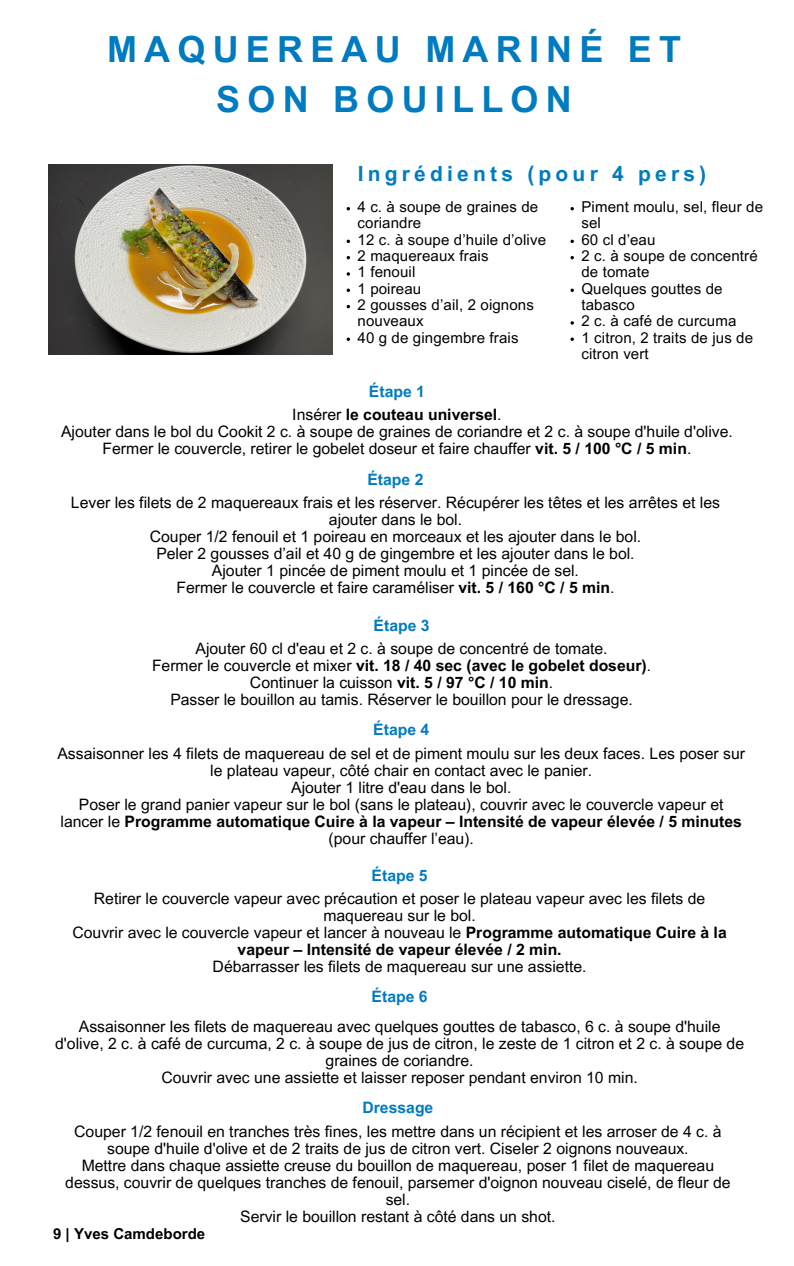
<style>
.page{position:relative;width:794px;height:1266px;background:#fff}
.page>*{position:absolute;margin:0;border:0;box-sizing:border-box;transform-origin:0 0}
.t1{font:700 36px/50.1px "Arial MT Pro";letter-spacing:.2em;color:#007bc0;text-align:center}
.t2{font:700 21px "Arial MT Pro";letter-spacing:.2em;color:#007bc0}
.t3{font:15.75px/17px "Arial MT Pro";color:#000;text-align:center}
.t4{font:700 15.75px/17px "Arial MT Pro";color:#000;text-align:center}
.t5{font:700 15.75px "Arial MT Pro";color:#007bc0}
.t6{font:15px/16.4px "Arial MT Pro";letter-spacing:.01em;color:#000}
.t7{font:700 15px "Arial MT Pro";color:#000}
.s1{font-weight:400}
.s2{font-weight:700}
</style>
<div class="page">
<img style="left:48px;top:164px;width:284px;height:190px">
<svg style="left:346px;top:207px;width:4px;height:3px"></svg>
<svg style="left:346px;top:240px;width:4px;height:3px"></svg>
<svg style="left:346px;top:256px;width:4px;height:3px"></svg>
<svg style="left:346px;top:272px;width:4px;height:4px"></svg>
<svg style="left:346px;top:305px;width:4px;height:3px"></svg>
<svg style="left:346px;top:337px;width:4px;height:4px"></svg>
<p class="t1" style="left:107px;top:29px;width:575px">MAQUEREAU MARINÉ ET<br>SON BOUILLON</p>
<p class="t2" style="left:357px;top:165px;width:350px">Ingrédients (pour 4 pers)</p>
<h2 class="t6" style="left:357px;top:200px;width:182px">4 c. à soupe de graines de coriandre</h2>
<p class="t6" style="left:357px;top:233px;width:190px">12 c. à soupe d’huile d’olive</p>
<p class="t6" style="left:357px;top:249px;width:132px">2 maquereaux frais</p>
<p class="t6" style="left:357px;top:266px;width:59px">1 fenouil</p>
<p class="t6" style="left:357px;top:282px;width:65px">1 poireau</p>
<p class="t6" style="left:357px;top:298px;width:178px">2 gousses d’ail, 2 oignons nouveaux</p>
<p class="t6" style="left:357px;top:331px;width:162px">40 g de gingembre frais</p>
<p class="t5" style="left:369px;top:385px;width:57px">Étape 1</p>
<p class="t4" style="left:292px;top:408px;width:211px"><span class="s1">Insérer</span> le couteau universel<span class="s1">.</span></p>
<p class="t3" style="left:61px;top:425px;width:673px">Ajouter dans le bol du Cookit 2 c. à soupe de graines de coriandre et 2 c. à soupe d'huile d'olive.<br>Fermer le couvercle, retirer le gobelet doseur et faire chauffer <span class="s2">vit. 5 / 100 °C / 5 min</span>.</p>
<p class="t5" style="left:367px;top:473px;width:57px">Étape 2</p>
<p class="t3" style="left:71px;top:496px;width:650px">Lever les filets de 2 maquereaux frais et les réserver. Récupérer les têtes et les arrêtes et les ajouter dans le bol.</p>
<p class="t3" style="left:150px;top:530px;width:492px">Couper 1/2 fenouil et 1 poireau en morceaux et les ajouter dans le bol.</p>
<p class="t3" style="left:156px;top:547px;width:479px">Peler 2 gousses d’ail et 40 g de gingembre et les ajouter dans le bol.</p>
<h3 class="t3" style="left:212px;top:564px;width:368px">Ajouter 1 pincée de piment moulu et 1 pincée de sel.</h3>
<p class="t3" style="left:176px;top:581px;width:439px">Fermer le couvercle et faire caraméliser <span class="s2">vit. 5 / 160 °C / 5 min</span>.</p>
<p class="t6" style="left:581px;top:200px;width:183px">Piment moulu, sel, fleur de sel</p>
<p class="t6" style="left:581px;top:233px;width:76px">60 cl d’eau</p>
<h3 class="t6" style="left:581px;top:249px;width:178px">2 c. à soupe de concentré de tomate</h3>
<p class="t6" style="left:581px;top:282px;width:143px">Quelques gouttes de tabasco</p>
<p class="t6" style="left:581px;top:315px;width:156px">2 c. à café de curcuma</p>
<h3 class="t6" style="left:581px;top:331px;width:173px">1 citron, 2 traits de jus de citron vert</h3>
<p class="t5" style="left:373px;top:619px;width:57px">Étape 3</p>
<p class="t3" style="left:195px;top:642px;width:413px">Ajouter 60 cl d'eau et 2 c. à soupe de concentré de tomate.</p>
<h3 class="t4" style="left:152px;top:659px;width:500px"><span class="s1">Fermer le couvercle et mixer</span> vit. 18 / 40 sec (avec le gobelet doseur)<span class="s1">.</span></h3>
<p class="t3" style="left:250px;top:676px;width:304px">Continuer la cuisson <span class="s2">vit. 5 / 97 °C / 10 min</span>.</p>
<p class="t3" style="left:170px;top:693px;width:463px">Passer le bouillon au tamis. Réserver le bouillon pour le dressage.</p>
<p class="t5" style="left:373px;top:724px;width:57px">Étape 4</p>
<p class="t3" style="left:57px;top:746px;width:688px">Assaisonner les 4 filets de maquereau de sel et de piment moulu sur les deux faces. Les poser sur le plateau vapeur, côté chair en contact avec le panier.</p>
<h3 class="t3" style="left:291px;top:780px;width:222px">Ajouter 1 litre d'eau dans le bol.</h3>
<p class="t3" style="left:61px;top:797px;width:682px">Poser le grand panier vapeur sur le bol (sans le plateau), couvrir avec le couvercle vapeur et lancer le <span class="s2">Programme automatique Cuire à la vapeur – Intensité de vapeur élevée / 5 minutes </span>(pour chauffer l’eau).</p>
<p class="t5" style="left:371px;top:869px;width:57px">Étape 5</p>
<p class="t3" style="left:94px;top:892px;width:612px">Retirer le couvercle vapeur avec précaution et poser le plateau vapeur avec les filets de maquereau sur le bol.</p>
<h3 class="t4" style="left:72px;top:926px;width:655px"><span class="s1">Couvrir avec le couvercle vapeur et lancer à nouveau le</span> Programme automatique Cuire à la vapeur – Intensité de vapeur élevée / 2 min.</h3>
<p class="t3" style="left:212px;top:960px;width:375px">Débarrasser les filets de maquereau sur une assiette.</p>
<p class="t5" style="left:371px;top:991px;width:57px">Étape 6</p>
<p class="t3" style="left:55px;top:1020px;width:690px">Assaisonner les filets de maquereau avec quelques gouttes de tabasco, 6 c. à soupe d'huile d'olive, 2 c. à café de curcuma, 2 c. à soupe de jus de citron, le zeste de 1 citron et 2 c. à soupe de graines de coriandre.</p>
<p class="t3" style="left:161px;top:1071px;width:477px">Couvrir avec une assiette et laisser reposer pendant environ 10 min.</p>
<p class="t5" style="left:362px;top:1101px;width:72px">Dressage</p>
<h3 class="t3" style="left:74px;top:1124px;width:648px">Couper 1/2 fenouil en tranches très fines, les mettre dans un récipient et les arroser de 4 c. à soupe d'huile d'olive et de 2 traits de jus de citron vert. Ciseler 2 oignons nouveaux.</h3>
<p class="t3" style="left:65px;top:1158px;width:666px">Mettre dans chaque assiette creuse du bouillon de maquereau, poser 1 filet de maquereau dessus, couvrir de quelques tranches de fenouil, parsemer d'oignon nouveau ciselé, de fleur de sel.</p>
<p class="t3" style="left:240px;top:1209px;width:317px">Servir le bouillon restant à côté dans un shot.</p>
<h3 class="t7" style="left:53px;top:1228px;width:154px">9 | Yves Camdeborde</h3>
</div>
